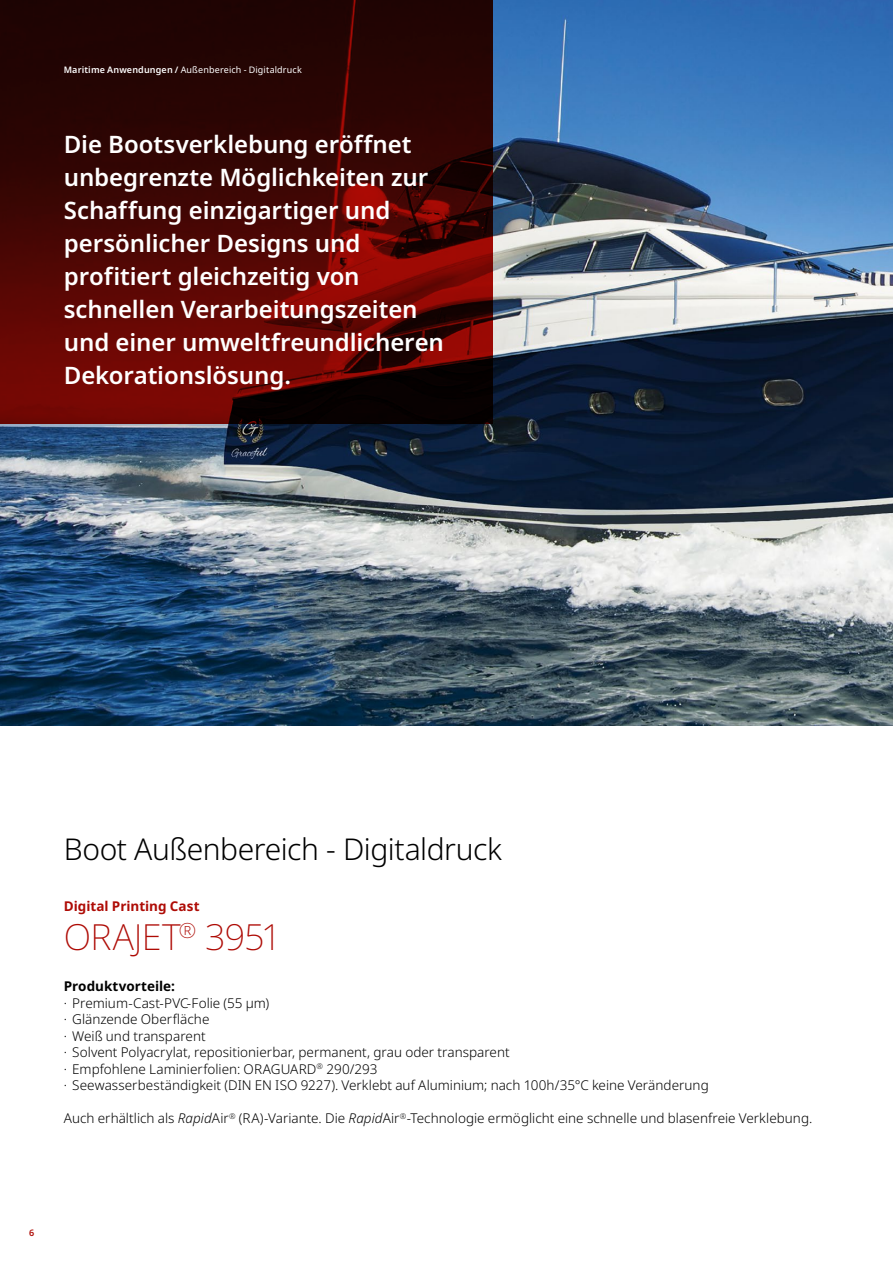
<style>
.page{position:relative;width:893px;height:1263px;background:#fff}
.page>*{position:absolute;margin:0;border:0;box-sizing:border-box;transform-origin:0 0}
.Heading{font:200 36px "Noto Sans";letter-spacing:-.02em;color:#ae0b05}
.Heading-2{font:300 30px "Noto Sans";letter-spacing:-.015em;color:#000}
.Bullet_point_paragraph{font:600 24px/33px "Noto Sans";letter-spacing:-.005em;color:#fff}
.Bullet_point_list{font:300 13.5px "Noto Sans";color:#000}
.Body_text_bold_colour{font:700 13.5px "Noto Sans";color:#ae0b05}
.Body_text_bold_colour-2{font:700 13.5px "Noto Sans";color:#000}
.t1{font:9px "Noto Sans";letter-spacing:.015em;color:#fff}
.t2{font:600 9px "Noto Sans";color:#ae0b05}
.s1{font-weight:600}
.s2{font-style:italic}
</style>
<div class="page">
<img style="left:0;top:0;width:893px;height:725px">
<svg style="left:0;top:0;width:493px;height:424px;background:#430503"></svg>
<p class="t1" style="left:64px;top:64px;width:240px"><span class="s1">Maritime Anwendungen /</span> Außenbereich - Digitaldruck</p>
<p class="Bullet_point_paragraph" style="left:64px;top:128px;width:366px">Die Bootsverklebung eröffnet unbegrenzte Möglichkeiten zur<br>Schaffung einzigartiger und</p>
<p class="Bullet_point_paragraph" style="left:64px;top:227px;width:298px">persönlicher Designs und</p>
<p class="Bullet_point_paragraph" style="left:64px;top:260px;width:382px">profitiert gleichzeitig von schnellen Verarbeitungszeiten und einer umweltfreundlicheren<br>Dekorationslösung.</p>
<p class="Heading-2" style="left:64px;top:828px;width:440px">Boot Außenbereich - Digitaldruck</p>
<p class="Body_text_bold_colour" style="left:64px;top:897px;width:137px">Digital Printing Cast</p>
<p class="Heading" style="left:64px;top:911px;width:219px">ORAJET<sup>®</sup> 3951</p>
<p class="Body_text_bold_colour-2" style="left:64px;top:977px;width:113px">Produktvorteile:</p>
<p class="Bullet_point_list" style="left:64px;top:993px;width:207px">· Premium-Cast-PVC-Folie (55 μm)</p>
<p class="Bullet_point_list" style="left:64px;top:1010px;width:147px">· Glänzende Oberfläche</p>
<p class="Bullet_point_list" style="left:64px;top:1026px;width:143px">· Weiß und transparent</p>
<p class="Bullet_point_list" style="left:64px;top:1043px;width:447px">· Solvent Polyacrylat, repositionierbar, permanent, grau oder transparent</p>
<p class="Bullet_point_list" style="left:64px;top:1059px;width:315px">· Empfohlene Laminierfolien: ORAGUARD<sup>®</sup> 290/293</p>
<p class="Bullet_point_list" style="left:64px;top:1076px;width:646px">· Seewasserbeständigkeit (DIN EN ISO 9227). Verklebt auf Aluminium; nach 100h/35°C keine Veränderung</p>
<p class="Bullet_point_list" style="left:64px;top:1109px;width:750px">Auch erhältlich als <span class="s2">Rapid</span>Air<sup>®</sup> (RA)-Variante. Die <span class="s2">Rapid</span>Air<sup>®</sup>-Technologie ermöglicht eine schnelle und blasenfreie Verklebung.</p>
<p class="t2" style="left:29px;top:1226px;width:7px">6</p>
</div>
